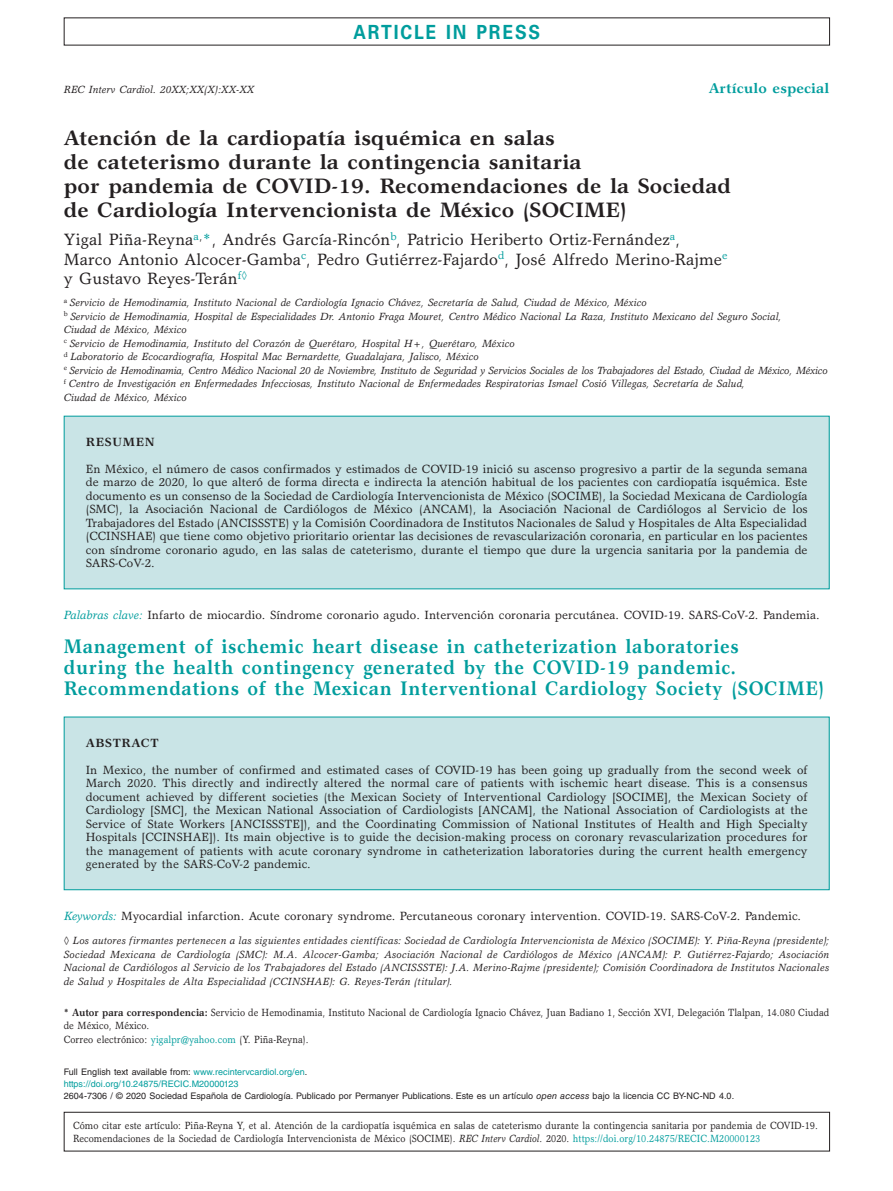
<style>
.page{position:relative;width:893px;height:1191px;background:#fff}
.page>*{position:absolute;margin:0;border:0;box-sizing:border-box;transform-origin:0 0}
.t1{font:700 21px/24px "Garth Graphic Std";letter-spacing:.005em;color:#231f20}
.t2{font:700 19.8px/21px "Garth Graphic Std";letter-spacing:.035em;color:#009d9d;scale:.91 1}
.t3{font:700 19.5px "Univers LT Std";letter-spacing:.105em;color:#009d9d;scale:.9 1}
.t4{font:16.5px/19.5px "Garth Graphic Std";letter-spacing:.005em;color:#231f20}
.t5{font:700 14.25px "Garth Graphic Std";letter-spacing:.005em;color:#009d9d}
.t6{font:12px/13.5px "Garth Graphic Std";letter-spacing:.005em;color:#231f20;text-align:justify}
.t7{font:700 12px "Garth Graphic Std";letter-spacing:.055em;color:#231f20}
.t8{font:italic 10.5px/13.5px "Garth Graphic Std";letter-spacing:.005em;color:#231f20}
.t9{font:10.5px/13.5px "Garth Graphic Std";letter-spacing:.005em;color:#231f20;scale:.9 1}
.t10{font:9px/12px "Helvetica LT Std";letter-spacing:.005em;color:#231f20}
.s1{color:#009d9d}
.s2{font-style:italic;color:#009d9d}
.s3{font-style:normal}
.s4{font-weight:700}
.s5{font-style:italic}
</style>
<div class="page">
<div style="left:64px;top:1111px;width:766px;height:40px;border:1px solid #231f20"></div>
<div style="left:64px;top:416px;width:765px;height:173px;background:#c9e4e6"></div>
<div style="left:64px;top:717px;width:765px;height:172px;background:#c9e4e6"></div>
<div style="left:64px;top:716px;width:766px;height:174px;border:1px solid #009d9d"></div>
<h3 class="t3" style="left:353px;top:20px;width:209px">ARTICLE IN PRESS</h3>
<p class="t8" style="left:64px;top:82px;width:192px">REC Interv Cardiol. 20XX;XX(X):XX-XX</p>
<p class="t5" style="left:709px;top:79px;width:122px">Artículo especial</p>
<h1 class="t1" style="left:64px;top:126px;width:669px">Atención de la cardiopatía isquémica en salas<br>de cateterismo durante la contingencia sanitaria<br>por pandemia de COVID-19. Recomendaciones de la Sociedad de Cardiología Intervencionista de México (SOCIME)</h1>
<h3 class="t4" style="left:64px;top:229px;width:665px">Yigal Piña-Reyna<sup>a</sup><sup>,</sup><span class="s1">*</span>, Andrés García-Rincón<sup>b</sup>, Patricio Heriberto Ortiz-Fernández<sup>a</sup>,<br>Marco Antonio Alcocer-Gamba<sup>c</sup>, Pedro Gutiérrez-Fajardo<sup>d</sup>, José Alfredo Merino-Rajme<sup>e </sup>y Gustavo Reyes-Terán<sup>f◊</sup></h3>
<p class="t8" style="left:64px;top:296px;width:765px"><sup>a</sup> Servicio de Hemodinamia, Instituto Nacional de Cardiología Ignacio Chávez, Secretaría de Salud, Ciudad de México, México<br><sup>b</sup> Servicio de Hemodinamia, Hospital de Especialidades Dr. Antonio Fraga Mouret, Centro Médico Nacional La Raza, Instituto Mexicano del Seguro Social,<br>Ciudad de México, México<br><sup>c</sup> Servicio de Hemodinamia, Instituto del Corazón de Querétaro, Hospital H+, Querétaro, México<br><sup>d</sup> Laboratorio de Ecocardiografía, Hospital Mac Bernardette, Guadalajara, Jalisco, México<br><sup>e</sup> Servicio de Hemodinamia, Centro Médico Nacional 20 de Noviembre, Instituto de Seguridad y Servicios Sociales de los Trabajadores del Estado, Ciudad de México, México <sup>f</sup> Centro de Investigación en Enfermedades Infecciosas, Instituto Nacional de Enfermedades Respiratorias Ismael Cosió Villegas, Secretaría de Salud,<br>Ciudad de México, México</p>
<p class="t7" style="left:86px;top:435px;width:70px">RESUMEN</p>
<p class="t6" style="left:86px;top:462px;width:723px">En México, el número de casos confirmados y estimados de COVID-19 inició su ascenso progresivo a partir de la segunda semana de marzo de 2020, lo que alteró de forma directa e indirecta la atención habitual de los pacientes con cardiopatía isquémica. Este documento es un consenso de la Sociedad de Cardiología Intervencionista de México (SOCIME), la Sociedad Mexicana de Cardiología (SMC), la Asociación Nacional de Cardiólogos de México (ANCAM), la Asociación Nacional de Cardiólogos al Servicio de los Trabajadores del Estado (ANCISSSTE) y la Comisión Coordinadora de Institutos Nacionales de Salud y Hospitales de Alta Especialidad (CCINSHAE) que tiene como objetivo prioritario orientar las decisiones de revascularización coronaria, en particular en los pacientes con síndrome coronario agudo, en las salas de cateterismo, durante el tiempo que dure la urgencia sanitaria por la pandemia de SARS-CoV-2.</p>
<p class="t6" style="left:64px;top:608px;width:758px"><span class="s2">Palabras clave:</span> Infarto de miocardio. Síndrome coronario agudo. Intervención coronaria percutánea. COVID-19. SARS-CoV-2. Pandemia.</p>
<h2 class="t2" style="left:64px;top:636px;width:837px">Management of ischemic heart disease in catheterization laboratories<br>during the health contingency generated by the COVID-19 pandemic.<br>Recommendations of the Mexican Interventional Cardiology Society (SOCIME)</h2>
<p class="t7" style="left:86px;top:736px;width:74px">ABSTRACT</p>
<p class="t6" style="left:86px;top:762px;width:723px">In Mexico, the number of confirmed and estimated cases of COVID-19 has been going up gradually from the second week of March 2020. This directly and indirectly altered the normal care of patients with ischemic heart disease. This is a consensus document achieved by different societies (the Mexican Society of Interventional Cardiology [SOCIME], the Mexican Society of Cardiology [SMC], the Mexican National Association of Cardiologists [ANCAM], the National Association of Cardiologists at the Service of State Workers [ANCISSSTE]), and the Coordinating Commission of National Institutes of Health and High Specialty Hospitals [CCINSHAE]). Its main objective is to guide the decision-making process on coronary revascularization procedures for the management of patients with acute coronary syndrome in catheterization laboratories during the current health emergency generated by the SARS-CoV-2 pandemic.</p>
<p class="t6" style="left:64px;top:909px;width:738px"><span class="s2">Keywords:</span> Myocardial infarction. Acute coronary syndrome. Percutaneous coronary intervention. COVID-19. SARS-CoV-2. Pandemic.</p>
<p class="t8" style="left:64px;top:934px;width:767px;text-align:justify"><span class="s3">◊</span> Los autores firmantes pertenecen a las siguientes entidades científicas: Sociedad de Cardiología Intervencionista de México (SOCIME): Y. Piña-Reyna (presidente); Sociedad Mexicana de Cardiología (SMC): M.A. Alcocer-Gamba; Asociación Nacional de Cardiólogos de México (ANCAM): P. Gutiérrez-Fajardo; Asociación Nacional de Cardiólogos al Servicio de los Trabajadores del Estado (ANCISSSTE): J.A. Merino-Rajme (presidente); Comisión Coordinadora de Institutos Nacionales de Salud y Hospitales de Alta Especialidad (CCINSHAE): G. Reyes-Terán (titular).</p>
<p class="t9" style="left:64px;top:1005px;width:852px"><span class="s4">* Autor para correspondencia:</span> Servicio de Hemodinamia, Instituto Nacional de Cardiología Ignacio Chávez, Juan Badiano 1, Sección XVI, Delegación Tlalpan, 14.080 Ciudad de México, México.<br>Correo electrónico: <span class="s1">yigalpr@yahoo.com</span> (Y. Piña-Reyna).</p>
<p class="t10" style="left:64px;top:1066px;width:672px">Full English text available from: <span class="s1">www.recintervcardiol.org/en</span>.<br><span class="s1">https://doi.org/10.24875/RECIC.M20000123<br></span>2604-7306 / © 2020 Sociedad Española de Cardiología. Publicado por Permanyer Publications. Este es un artículo <span class="s5">open access</span> bajo la licencia CC BY-NC-ND 4.0.</p>
<p class="t9" style="left:73px;top:1118px;width:829px">Cómo citar este artículo: Piña-Reyna Y, et al. Atención de la cardiopatía isquémica en salas de cateterismo durante la contingencia sanitaria por pandemia de COVID-19.<br>Recomendaciones de la Sociedad de Cardiología Intervencionista de México (SOCIME). <span class="s5">REC Interv Cardiol.</span> 2020. <span class="s1">https://doi.org/10.24875/RECIC.M20000123</span></p>
</div>
